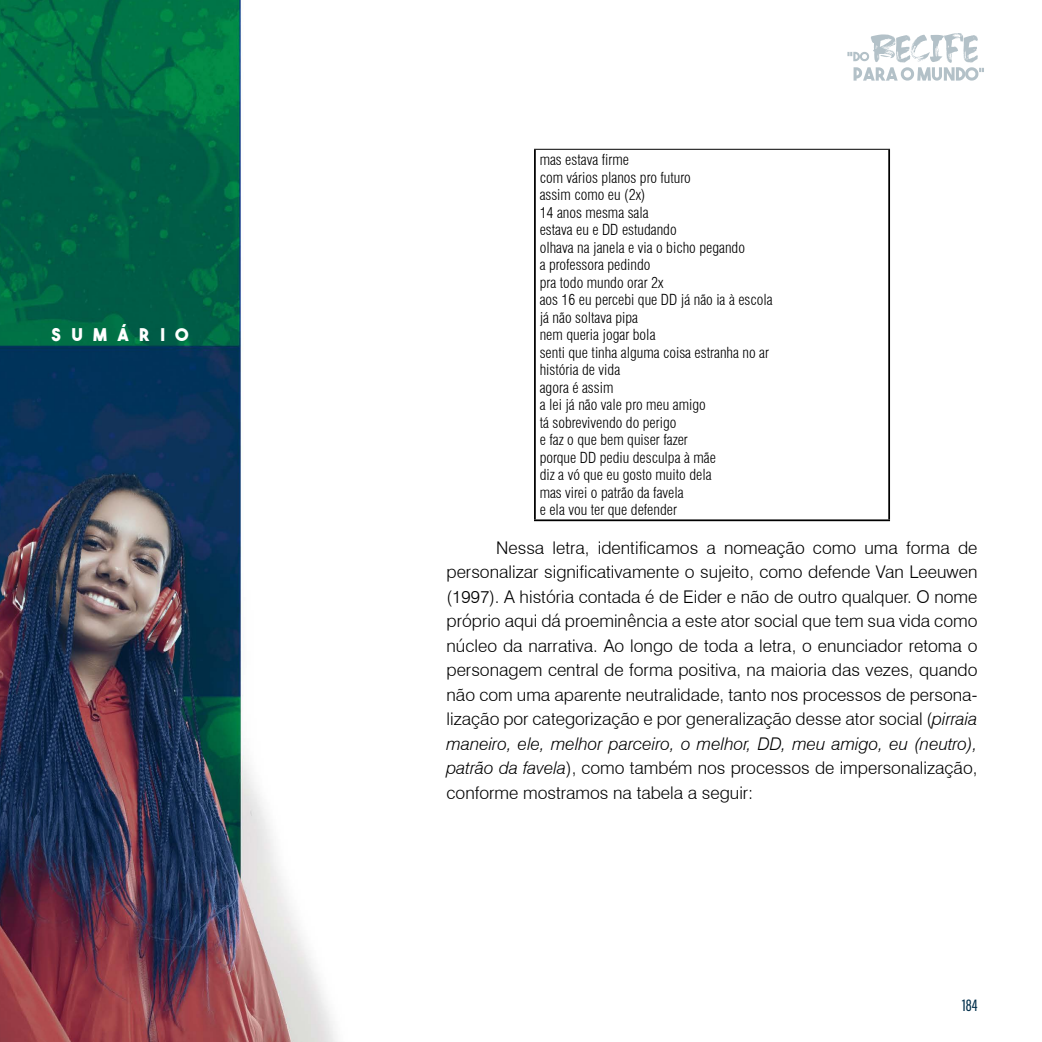
<style>
.page{position:relative;width:1042px;height:1042px;background:#fff}
.page>*{position:absolute;margin:0;border:0;box-sizing:border-box;transform-origin:0 0}
.t1{font:300 17.5px/24.5px "Swiss 721 BT";color:#000;text-align:justify}
.t2{font:17.5px "The Bold Font";letter-spacing:.6em;color:#fff}
.t3{font:500 17.5px "Acumin Pro Extra Cond";color:#002f4b}
.t4{font:300 condensed 14.88px/17.5px "Swiss 721 BT";color:#000}
.s1{font-style:italic}
</style>
<div class="page">
<img style="left:0;top:0;width:337px;height:1042px">
<svg style="left:847px;top:33px;width:137px;height:48px"></svg>
<hr style="left:534px;top:150px;width:2px;height:369px;background:#000">
<hr style="left:888px;top:150px;width:2px;height:369px;background:#000">
<hr style="left:534px;top:519px;width:356px;height:2px;background:#000">
<hr style="left:534px;top:149px;width:356px;height:1px;background:#000">
<p class="t2" style="left:52px;top:323px;width:138px">SUMÁRIO</p>
<p class="t4" style="left:540px;top:151px;width:234px">mas estava firme<br>com vários planos pro futuro<br>assim como eu (2x)<br>14 anos mesma sala<br>estava eu e DD estudando<br>olhava na janela e via o bicho pegando<br>a professora pedindo<br>pra todo mundo orar 2x<br>aos 16 eu percebi que DD já não ia à escola já não soltava pipa<br>nem queria jogar bola<br>senti que tinha alguma coisa estranha no ar história de vida<br>agora é assim<br>a lei já não vale pro meu amigo<br>tá sobrevivendo do perigo<br>e faz o que bem quiser fazer<br>porque DD pediu desculpa à mãe<br>diz a vó que eu gosto muito dela<br>mas virei o patrão da favela<br>e ela vou ter que defender</p>
<p class="t1" style="left:446px;top:535px;width:532px;text-indent:50px">Nessa letra, identificamos a nomeação como uma forma de personalizar significativamente o sujeito, como defende Van Leeuwen (1997). A história contada é de Eider e não de outro qualquer. O nome próprio aqui dá proeminência a este ator social que tem sua vida como núcleo da narrativa. Ao longo de toda a letra, o enunciador retoma o personagem central de forma positiva, na maioria das vezes, quando não com uma aparente neutralidade, tanto nos processos de persona&shy;lização por categorização e por generalização desse ator social (<span class="s1">pirraia maneiro, ele, melhor parceiro, o melhor, DD, meu amigo, eu (neutro), patrão da favela</span>), como também nos processos de impersonalização, conforme mostramos na tabela a seguir:</p>
<p class="t3" style="left:962px;top:994px;width:17px">184</p>
</div>
